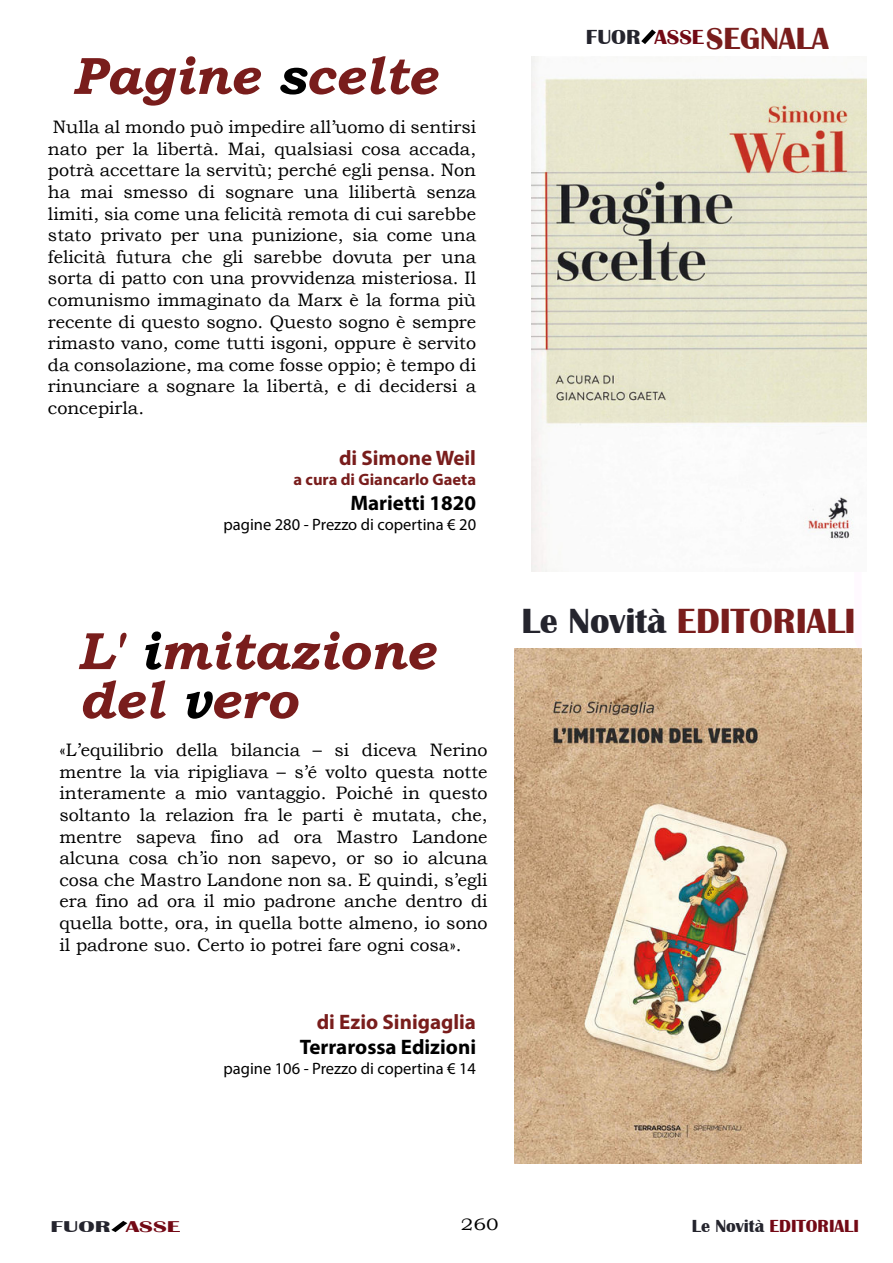
<style>
.page{position:relative;width:893px;height:1263px;background:#fff}
.page>*{position:absolute;margin:0;border:0;box-sizing:border-box;transform-origin:0 0}
.t1{font:italic 700 52.5px "Bookman Old Style";color:#791d1c}
.t2{font:700 36px "Britannic";color:#791d1c}
.t3{font:700 31.5px "Britannic";color:#791d1c}
.t4{font:700 21px "Myriad Pro";color:#000}
.t5{font:700 21px "Myriad Pro";color:#791d1c}
.t6{font:18px/21.6px "Bookman Old Style";color:#000;text-align:justify}
.t7{font:700 18px "Britannic";color:#730915}
.t8{font:16.5px "Myriad Pro";color:#000}
.t9{font:700 16.5px "Myriad Pro";color:#791d1c}
.t10{font:16.5px "Bookman Old Style";color:#000;scale:1.23 1}
.t11{font:700 16.2px "Britannic";color:#24242d;scale:1.56 1}
.s1{color:#000}
.s2{color:#24242d}
.s3{color:#730915}
</style>
<div class="page">
<svg style="left:111px;top:1221px;width:16px;height:11px"></svg>
<svg style="left:641px;top:29px;width:15px;height:15px"></svg>
<img style="left:531px;top:56px;width:335px;height:515px">
<img style="left:514px;top:648px;width:347px;height:515px">
<h1 class="t1" style="left:72px;top:37px;width:366px">Pagine <span class="s1">s</span>celte</h1>
<p class="t6" style="left:48px;top:116px;width:430px">Nulla al mondo può impedire all’uomo di sentirsi nato per la libertà. Mai, qualsiasi cosa accada, potrà accettare la servitù; perché egli pensa. Non ha mai smesso di sognare una lilibertà senza limiti, sia come una felicità remota di cui sarebbe stato privato per una punizione, sia come una felicità futura che gli sarebbe dovuta per una sorta di patto con una provvidenza misteriosa. Il comunismo immaginato da Marx è la forma più recente di questo sogno. Questo sogno è sempre rimasto vano, come tutti isgoni, oppure è servito da consolazione, ma come fosse oppio; è tempo di rinunciare a sognare la libertà, e di decidersi a concepirla.</p>
<p class="t5" style="left:339px;top:444px;width:139px">di Simone Weil</p>
<p class="t9" style="left:294px;top:469px;width:184px">a cura di Giancarlo Gaeta</p>
<p class="t4" style="left:350px;top:489px;width:127px">Marietti 1820</p>
<p class="t8" style="left:224px;top:514px;width:254px">pagine 280 - Prezzo di copertina € 20</p>
<h1 class="t1" style="left:79px;top:612px;width:357px">L' <span class="s1">i</span>mitazione</h1>
<h1 class="t1" style="left:79px;top:661px;width:220px">del <span class="s1">v</span>ero</h1>
<p class="t6" style="left:59px;top:739px;width:430px">«L’equilibrio della bilancia – si diceva Nerino mentre la via ripigliava – s’é volto questa notte interamente a mio vantaggio. Poiché in questo soltanto la relazion fra le parti è mutata, che, mentre sapeva fino ad ora Mastro Landone alcuna cosa ch’io non sapevo, or so io alcuna cosa che Mastro Landone non sa. E quindi, s’egli era fino ad ora il mio padrone anche dentro di quella botte, ora, in quella botte almeno, io sono il padrone suo. Certo io potrei fare ogni cosa».</p>
<p class="t5" style="left:317px;top:1008px;width:161px">di Ezio Sinigaglia</p>
<p class="t4" style="left:300px;top:1033px;width:178px">Terrarossa Edizioni</p>
<p class="t8" style="left:224px;top:1058px;width:254px">pagine 106 - Prezzo di copertina € 14</p>
<h3 class="t3" style="left:586px;top:21px;width:245px"><sup>FUOR</sup> <sup>ASSE</sup>SEGNALA</h3>
<h2 class="t2" style="left:521px;top:601px;width:336px"><span class="s2">Le Novità</span> EDITORIALI</h2>
<p class="t11" style="left:51px;top:1217px;width:85px">FUOR <span class="s3">ASSE</span></p>
<p class="t10" style="left:461px;top:1213px;width:32px">260</p>
<p class="t7" style="left:692px;top:1215px;width:169px"><span class="s2">Le Novità</span> EDITORIALI</p>
</div>
